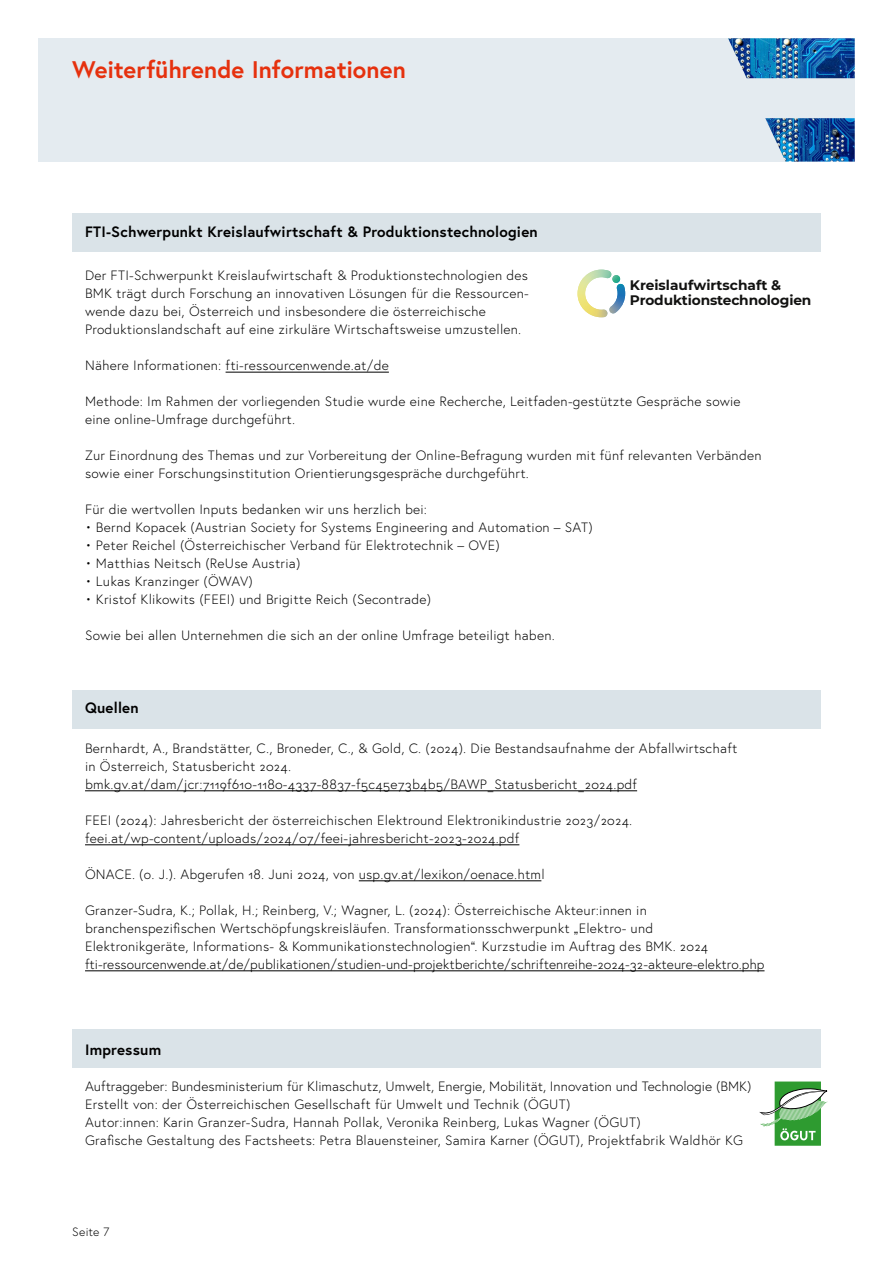
<style>
.page{position:relative;width:893px;height:1263px;background:#fff}
.page>*{position:absolute;margin:0;border:0;box-sizing:border-box;transform-origin:0 0}
.t1{font:700 24px "Europa Austria";color:#e6310e}
.t2{font:700 15px "Europa Austria";letter-spacing:.015em;color:#000}
.t3{font:700 13.8px/14.9px "Montserrat";letter-spacing:-.01em;color:#121211}
.t4{font:300 13.5px/18px "Europa Austria";letter-spacing:.015em;color:#000}
.t5{font:300 12px "Europa Austria";letter-spacing:.01em;color:#000}
</style>
<div class="page">
<div style="left:72px;top:213px;width:749px;height:39px;background:#dae3e8"></div>
<div style="left:72px;top:690px;width:749px;height:38px;background:#dae3e8"></div>
<div style="left:72px;top:1029px;width:749px;height:38px;background:#dae3e8"></div>
<hr style="left:226px;top:372px;width:163px;height:1px;background:#000">
<hr style="left:85px;top:790px;width:552px;height:1px;background:#000">
<hr style="left:85px;top:844px;width:434px;height:1px;background:#000">
<hr style="left:359px;top:880px;width:182px;height:1px;background:#000">
<hr style="left:85px;top:970px;width:679px;height:1px;background:#000">
<svg style="left:759px;top:1081px;width:69px;height:65px"></svg>
<svg style="left:577px;top:270px;width:48px;height:47px"></svg>
<div style="left:38px;top:38px;width:817px;height:124px;background:#e4ebf0"></div>
<img style="left:728px;top:38px;width:127px;height:124px">
<h2 class="t1" style="left:72px;top:54px;width:335px">Weiterführende Informationen</h2>
<p class="t2" style="left:85px;top:222px;width:454px">FTI-Schwerpunkt Kreislaufwirtschaft &amp; Produktionstechnologien</p>
<p class="t4" style="left:85px;top:266px;width:445px">Der FTI-Schwerpunkt Kreislaufwirtschaft &amp; Produktionstechnologien des BMK trägt durch Forschung an innovativen Lösungen für die Ressourcen&shy;wende dazu bei, Österreich und insbesondere die österreichische Produktionslandschaft auf eine zirkuläre Wirtschaftsweise umzustellen.</p>
<p class="t4" style="left:85px;top:356px;width:305px">Nähere Informationen: fti-ressourcenwende.at/de</p>
<p class="t4" style="left:85px;top:392px;width:657px">Methode: Im Rahmen der vorliegenden Studie wurde eine Recherche, Leitfaden-gestützte Gespräche sowie eine online-Umfrage durchgeführt.</p>
<p class="t4" style="left:85px;top:446px;width:678px">Zur Einordnung des Themas und zur Vorbereitung der Online-Befragung wurden mit fünf relevanten Verbänden sowie einer Forschungsinstitution Orientierungsgespräche durchgeführt.</p>
<p class="t4" style="left:85px;top:500px;width:343px">Für die wertvollen Inputs bedanken wir uns herzlich bei:</p>
<p class="t4" style="left:85px;top:518px;width:509px">• Bernd Kopacek (Austrian Society for Systems Engineering and Automation – SAT)</p>
<p class="t4" style="left:85px;top:536px;width:416px">• Peter Reichel (Österreichischer Verband für Elektrotechnik – OVE)</p>
<p class="t4" style="left:85px;top:554px;width:217px">• Matthias Neitsch (ReUse Austria)</p>
<p class="t4" style="left:85px;top:572px;width:169px">• Lukas Kranzinger (ÖWAV)</p>
<p class="t4" style="left:85px;top:590px;width:348px">• Kristof Klikowits (FEEI) und Brigitte Reich (Secontrade)</p>
<p class="t4" style="left:85px;top:626px;width:471px">Sowie bei allen Unternehmen die sich an der online Umfrage beteiligt haben.</p>
<p class="t3" style="left:630px;top:277px;width:183px">Kreislaufwirtschaft &amp;<br>Produktionstechnologien</p>
<p class="t2" style="left:85px;top:698px;width:55px">Quellen</p>
<p class="t4" style="left:85px;top:739px;width:654px">Bernhardt, A., Brandstätter, C., Broneder, C., &amp; Gold, C. (2024). Die Bestandsaufnahme der Abfallwirtschaft in Österreich, Statusbericht 2024.</p>
<p class="t4" style="left:85px;top:775px;width:554px">bmk.gv.at/dam/jcr:7119f610-1180-4337-8837-f5c45e73b4b5/BAWP_Statusbericht_2024.pdf</p>
<p class="t4" style="left:85px;top:811px;width:549px">FEEI (2024): Jahresbericht der österreichischen Elektround Elektronikindustrie 2023/2024.</p>
<p class="t4" style="left:85px;top:829px;width:436px">feei.at/wp-content/uploads/2024/07/feei-jahresbericht-2023-2024.pdf</p>
<p class="t4" style="left:85px;top:865px;width:461px">ÖNACE. (o. J.). Abgerufen 18. Juni 2024, von usp.gv.at/lexikon/oenace.html</p>
<p class="t4" style="left:85px;top:901px;width:625px">Granzer-Sudra, K.; Pollak, H.; Reinberg, V.; Wagner, L. (2024): Österreichische Akteur:innen in branchenspezifischen Wertschöpfungskreisläufen. Transformationsschwerpunkt „Elektro- und<br>Elektronikgeräte, Informations- &amp; Kommunikationstechnologien“. Kurzstudie im Auftrag des BMK. 2024</p>
<p class="t4" style="left:85px;top:955px;width:681px">fti-ressourcenwende.at/de/publikationen/studien-und-projektberichte/schriftenreihe-2024-32-akteure-elektro.php</p>
<p class="t2" style="left:85px;top:1039px;width:78px">Impressum</p>
<p class="t4" style="left:85px;top:1077px;width:668px">Auftraggeber: Bundesministerium für Klimaschutz, Umwelt, Energie, Mobilität, Innovation und Technologie (BMK)</p>
<p class="t4" style="left:85px;top:1095px;width:487px">Erstellt von: der Österreichischen Gesellschaft für Umwelt und Technik (ÖGUT)</p>
<p class="t4" style="left:85px;top:1113px;width:557px">Autor:innen: Karin Granzer-Sudra, Hannah Pollak, Veronika Reinberg, Lukas Wagner (ÖGUT)</p>
<p class="t4" style="left:85px;top:1131px;width:660px">Grafische Gestaltung des Factsheets: Petra Blauensteiner, Samira Karner (ÖGUT), Projektfabrik Waldhör KG</p>
<p class="t5" style="left:72px;top:1224px;width:39px">Seite 7</p>
</div>
